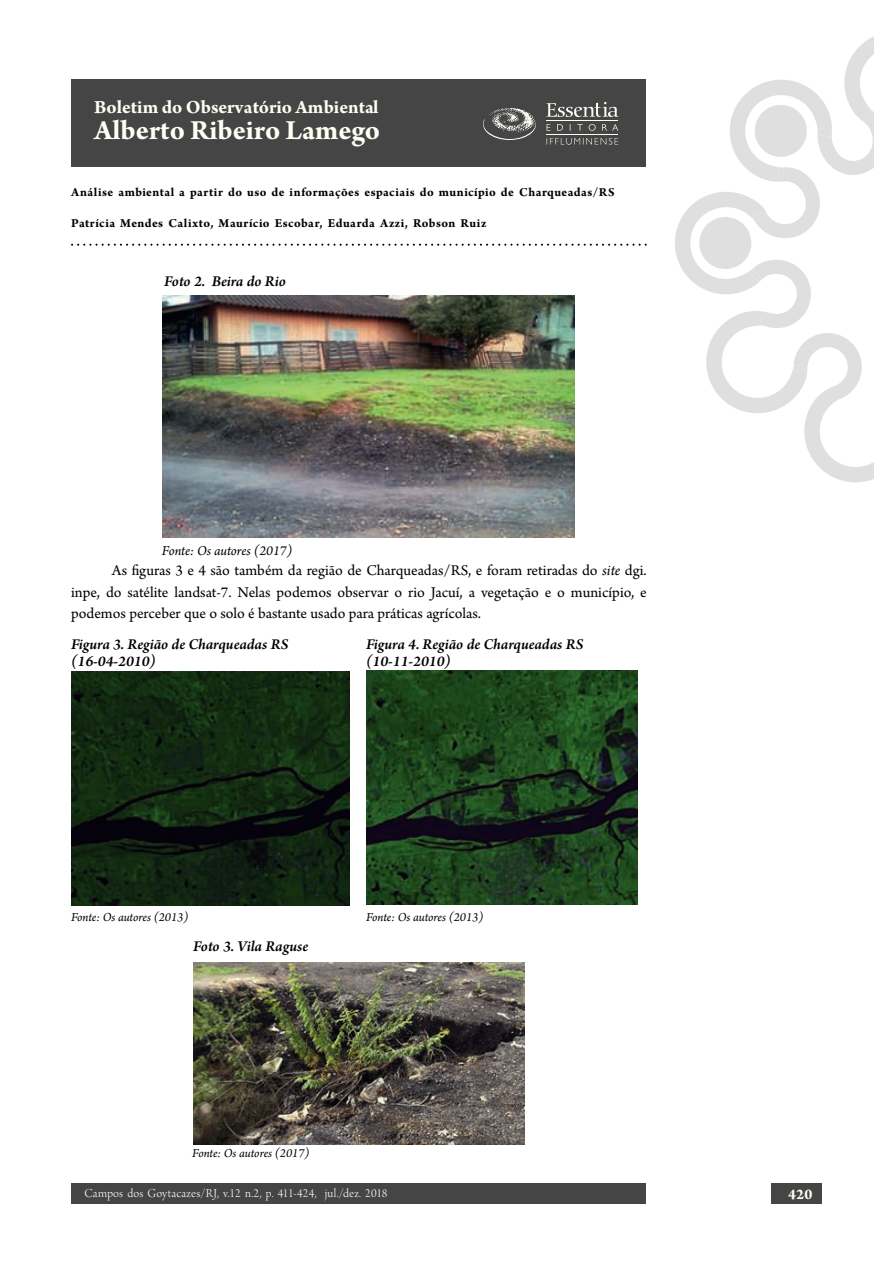
<style>
.page{position:relative;width:893px;height:1263px;background:#fff}
.page>*{position:absolute;margin:0;border:0;box-sizing:border-box;transform-origin:0 0}
.t1{font:700 29.4px "Arno Pro";color:#fffff4}
.t2{font:700 19.65px "Arno Pro";color:#fffff4}
.t3{font:15.75px/21.5px "Arno Pro";letter-spacing:-.005em;color:#000;text-align:justify}
.t4{font:italic 600 15.75px/16.5px "Arno Pro";letter-spacing:-.005em;color:#000}
.t5{font:700 15.75px "Arno Pro";color:#fffff4}
.t6{font:italic 14.4px "Arno Pro";letter-spacing:-.005em;color:#000}
.t7{font:700 12.9px "Arno Pro";letter-spacing:.035em;color:#000}
.t8{font:italic 12.9px "Arno Pro";letter-spacing:-.005em;color:#000}
.t9{font:12.9px "Arno Pro Light Display";letter-spacing:.01em;color:#fffff4}
.s1{font-style:italic}
</style>
<div class="page">
<div style="left:71px;top:79px;width:574px;height:88px;background:#454545"></div>
<svg style="left:546px;top:138px;width:72px;height:7px"></svg>
<svg style="left:546px;top:124px;width:72px;height:7px"></svg>
<hr style="left:546px;top:120px;width:72px;height:1px;background:#fffff4">
<svg style="left:546px;top:102px;width:72px;height:15px"></svg>
<hr style="left:546px;top:134px;width:72px;height:1px;background:#fffff4">
<svg style="left:483px;top:108px;width:53px;height:32px"></svg>
<div style="left:71px;top:1183px;width:574px;height:21px;background:#454545"></div>
<svg style="left:71px;top:244px;width:575px;height:2px"></svg>
<svg style="left:675px;top:37px;width:198px;height:445px"></svg>
<svg style="left:817px;top:129px;width:14px;height:8px"></svg>
<svg style="left:777px;top:167px;width:7px;height:14px"></svg>
<svg style="left:752px;top:211px;width:15px;height:11px"></svg>
<svg style="left:747px;top:269px;width:15px;height:12px"></svg>
<svg style="left:759px;top:313px;width:11px;height:13px"></svg>
<svg style="left:793px;top:365px;width:14px;height:6px"></svg>
<svg style="left:863px;top:109px;width:10px;height:14px"></svg>
<div style="left:771px;top:1183px;width:50px;height:21px;background:#454545"></div>
<img style="left:163px;top:296px;width:411px;height:241px">
<img style="left:71px;top:672px;width:278px;height:233px">
<img style="left:366px;top:671px;width:271px;height:233px">
<img style="left:193px;top:962px;width:331px;height:183px">
<p class="t2" style="left:94px;top:99px;width:286px">Boletim do Observatório Ambiental</p>
<h1 class="t1" style="left:94px;top:119px;width:287px">Alberto Ribeiro Lamego</h1>
<p class="t7" style="left:71px;top:188px;width:545px">Análise ambiental a partir do uso de informações espaciais do município de Charqueadas/RS</p>
<p class="t7" style="left:71px;top:218px;width:417px">Patrícia Mendes Calixto, Maurício Escobar, Eduarda Azzi, Robson Ruiz</p>
<p class="t4" style="left:164px;top:274px;width:123px">Foto 2. Beira do Rio</p>
<p class="t6" style="left:162px;top:544px;width:132px">Fonte: Os autores (2017)</p>
<p class="t3" style="left:71px;top:561px;width:577px;text-indent:41px">As guras 3 e 4 são também da região de Charqueadas/RS, e foram retiradas do <span class="s1">site</span> dgi. inpe, do satélite landsat-7. Nelas podemos observar o rio Jacuí, a vegetação e o município, e podemos perceber que o solo é bastante usado para práticas agrícolas.</p>
<p class="t4" style="left:71px;top:637px;width:219px">Figura 3. Região de Charqueadas RS (16-04-2010)</p>
<p class="t4" style="left:366px;top:637px;width:219px">Figura 4. Região de Charqueadas RS (10-11-2010)</p>
<p class="t8" style="left:71px;top:911px;width:119px">Fonte: Os autores (2013)</p>
<p class="t4" style="left:193px;top:938px;width:116px">Foto 3. Vila Raguse</p>
<p class="t8" style="left:366px;top:911px;width:119px">Fonte: Os autores (2013)</p>
<p class="t8" style="left:192px;top:1147px;width:119px">Fonte: Os autores (2017)</p>
<p class="t9" style="left:84px;top:1188px;width:304px">Campos dos Goytacazes/RJ, v.12 n.2, p. 411-424, jul./dez. 2018</p>
<p class="t5" style="left:788px;top:1188px;width:26px">420</p>
</div>
